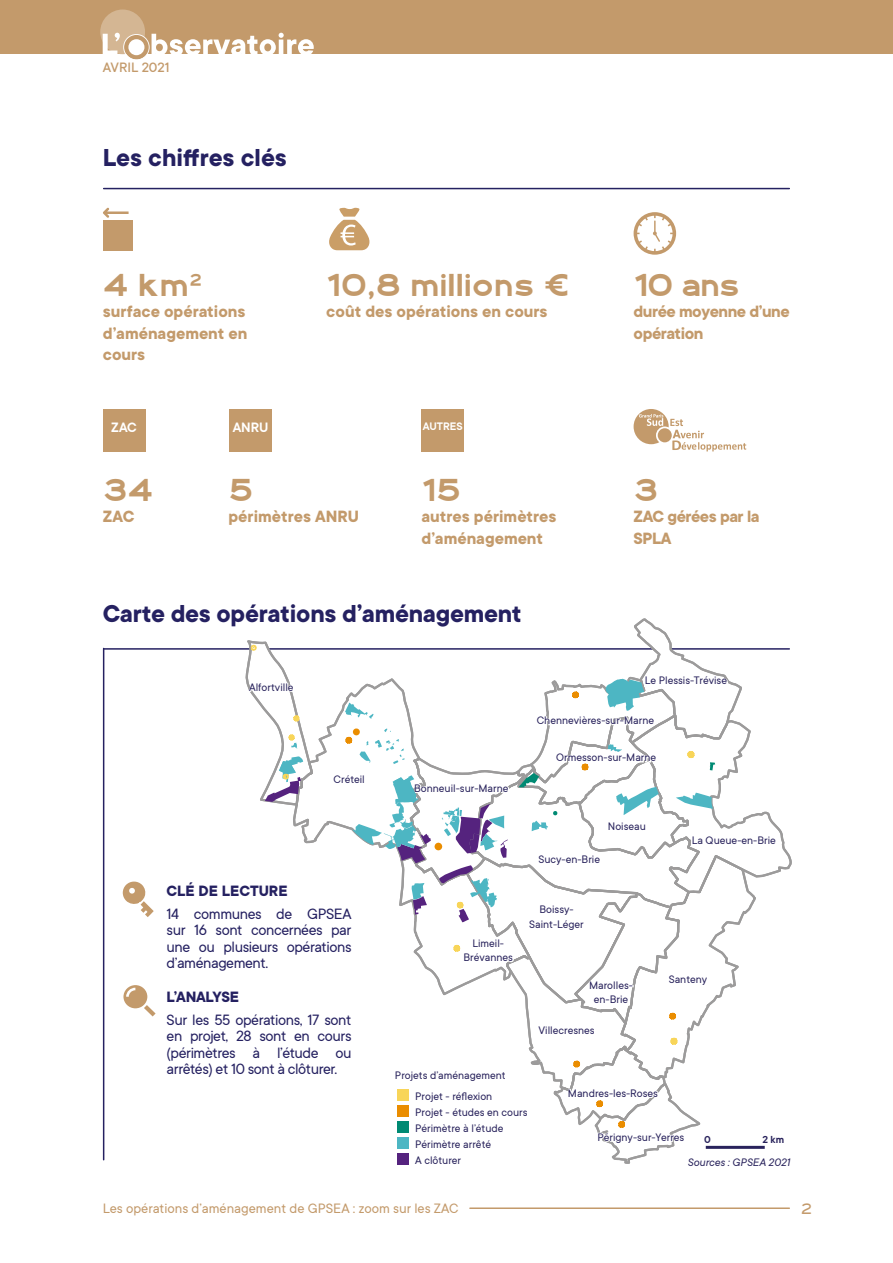
<style>
.page{position:relative;width:893px;height:1263px;background:#fff}
.page>*{position:absolute;margin:0;border:0;box-sizing:border-box;transform-origin:0 0}
.CHIFFRE{font:900 37.5px "Fancy";color:#c39a6b}
.SOUS-TITRE_1{font:700 27px "TT Commons";letter-spacing:-.01em;color:#252161}
.CHIFFRE-2{font:700 18px/21.6px "TT Commons";color:#c39a6b;text-align:justify}
.CHIFFRE-3{font:700 18px/21.6px "TT Commons";letter-spacing:-.025em;color:#c39a6b}
.t1{font:600 18px "Fancy";color:#c39a6b}
.TEXTE_COURANT{font:16.5px/16.5px "TT Commons";letter-spacing:-.025em;color:#252161;text-align:justify}
.SOUS-TITRE_2{font:700 16.5px "TT Commons";color:#252161}
.SOUS-TITRE_2-2{font:700 16.5px "TT Commons";letter-spacing:-.02em;color:#252161}
.t2{font:15px "TT Commons";color:#c39a6b}
.t3{font:500 15px "TT Commons";color:#c39a6b}
.IMPORTS_LÉGENDE_1{font:600 15px "TT Commons";color:#fff}
.t4{font:12px/14.4px "TT Commons";color:#29235c;text-align:center}
.t5{font:italic 12px "TT Commons";color:#29235c}
.IMPORTS_LÉGENDE_1-2{font:600 12px "TT Commons";color:#fff}
.t6{font:600 11.25px "TT Commons";color:#29235c}
</style>
<div class="page">
<div style="left:0;top:0;width:893px;height:54px;background:#c39a6b"></div>
<svg style="left:100px;top:10px;width:214px;height:50px"></svg>
<hr style="left:470px;top:1207px;width:319px;height:2px;background:#c39a6b">
<hr style="left:104px;top:648px;width:685px;height:2px;background:#252161">
<hr style="left:104px;top:188px;width:685px;height:1px;background:#252161">
<hr style="left:103px;top:648px;width:1px;height:512px;background:#252161">
<svg style="left:122px;top:881px;width:32px;height:36px"></svg>
<div style="left:122px;top:984px;width:27px;height:26px;background:#c39a6b;border-radius:50%"></div>
<div style="left:121px;top:982px;width:29px;height:29px;border:3px solid #fff;border-radius:50%"></div>
<svg style="left:144px;top:1005px;width:12px;height:11px"></svg>
<svg style="left:126px;top:988px;width:9px;height:9px"></svg>
<svg style="left:243px;top:618px;width:549px;height:547px"></svg>
<svg style="left:103px;top:208px;width:26px;height:10px"></svg>
<div style="left:103px;top:220px;width:30px;height:30px;background:#c39a6b"></div>
<svg style="left:329px;top:208px;width:41px;height:42px"></svg>
<svg style="left:634px;top:212px;width:42px;height:43px"></svg>
<div style="left:103px;top:409px;width:42px;height:42px;background:#c39a6b"></div>
<div style="left:230px;top:409px;width:42px;height:42px;background:#c39a6b"></div>
<div style="left:422px;top:409px;width:42px;height:42px;background:#c39a6b"></div>
<svg style="left:634px;top:409px;width:112px;height:42px"></svg>
<p class="t3" style="left:103px;top:59px;width:68px">AVRIL 2021</p>
<p class="SOUS-TITRE_1" style="left:103px;top:142px;width:186px">Les chiffres clés</p>
<p class="CHIFFRE" style="left:103px;top:267px;width:101px">4 km²</p>
<p class="CHIFFRE-2" style="left:103px;top:301px;width:146px">surface opérations d’aménagement en cours</p>
<p class="CHIFFRE" style="left:326px;top:267px;width:244px">10,8 millions €</p>
<p class="CHIFFRE-2" style="left:326px;top:301px;width:223px">coût des opérations en cours</p>
<p class="CHIFFRE" style="left:634px;top:267px;width:108px">10 ans</p>
<p class="CHIFFRE-3" style="left:634px;top:301px;width:158px">durée moyenne d’une opération</p>
<p class="IMPORTS_LÉGENDE_1" style="left:111px;top:419px;width:27px">ZAC</p>
<p class="IMPORTS_LÉGENDE_1" style="left:233px;top:419px;width:37px">ANRU</p>
<p class="IMPORTS_LÉGENDE_1-2" style="left:423px;top:420px;width:41px">AUTRES</p>
<p class="CHIFFRE" style="left:103px;top:472px;width:52px">34</p>
<p class="CHIFFRE-2" style="left:103px;top:506px;width:33px">ZAC</p>
<p class="CHIFFRE" style="left:228px;top:472px;width:26px">5</p>
<p class="CHIFFRE-2" style="left:228px;top:506px;width:132px">périmètres ANRU</p>
<p class="CHIFFRE" style="left:422px;top:472px;width:41px">15</p>
<p class="CHIFFRE-2" style="left:422px;top:506px;width:136px">autres périmètres d’aménagement</p>
<p class="CHIFFRE" style="left:634px;top:472px;width:26px">3</p>
<p class="CHIFFRE-3" style="left:634px;top:506px;width:127px">ZAC gérées par la<br>SPLA</p>
<p class="SOUS-TITRE_1" style="left:103px;top:598px;width:420px">Carte des opérations d’aménagement</p>
<p class="t4" style="left:249px;top:680px;width:46px">Alfortville</p>
<p class="t4" style="left:334px;top:772px;width:33px">Créteil</p>
<p class="SOUS-TITRE_2" style="left:167px;top:881px;width:123px">CLÉ DE LECTURE</p>
<p class="TEXTE_COURANT" style="left:167px;top:905px;width:186px">14 communes de GPSEA sur 16 sont concernées par une ou plusieurs opérations d’aménagement.</p>
<p class="SOUS-TITRE_2-2" style="left:167px;top:987px;width:74px">L’ANALYSE</p>
<p class="TEXTE_COURANT" style="left:167px;top:1011px;width:186px">Sur les 55 opérations, 17 sont en projet, 28 sont en cours (périmètres à l’étude ou arrêtés) et 10 sont à clôturer.</p>
<p class="t4" style="left:414px;top:781px;width:96px">Bonneuil-sur-Marne</p>
<p class="t4" style="left:464px;top:936px;width:51px">Limeil-<br>Brévannes</p>
<p class="t4" style="left:645px;top:674px;width:84px">Le Plessis-Trévise</p>
<p class="t4" style="left:537px;top:713px;width:119px">Chennevières-sur-Marne</p>
<p class="t4" style="left:556px;top:750px;width:102px">Ormesson-sur-Marne</p>
<p class="t4" style="left:608px;top:819px;width:39px">Noiseau</p>
<p class="t4" style="left:538px;top:852px;width:63px">Sucy-en-Brie</p>
<p class="t4" style="left:529px;top:902px;width:56px">Boissy-<br>Saint-Léger</p>
<p class="t4" style="left:589px;top:978px;width:45px">Marolles&shy;en-Brie</p>
<p class="t4" style="left:538px;top:1023px;width:58px">Villecresnes</p>
<p class="t4" style="left:692px;top:833px;width:85px">La Queue-en-Brie</p>
<p class="t4" style="left:669px;top:972px;width:40px">Santeny</p>
<p class="t4" style="left:395px;top:1064px;width:112px;line-height:21.8px">Projets d’aménagement<br>Projet - réflexion</p>
<p class="t4" style="left:415px;top:1105px;width:114px;line-height:15.9px;text-align:left">Projet - études en cours<br>Périmètre à l’étude<br>Périmètre arrêté<br>A clôturer</p>
<p class="t4" style="left:568px;top:1086px;width:92px">Mandres-les-Roses</p>
<p class="t4" style="left:597px;top:1130px;width:88px">Périgny-sur-Yerres</p>
<p class="t6" style="left:704px;top:1133px;width:8px">0</p>
<p class="t6" style="left:762px;top:1133px;width:23px">2 km</p>
<p class="t5" style="left:687px;top:1156px;width:104px">Sources : GPSEA 2021</p>
<p class="t2" style="left:103px;top:1200px;width:357px">Les opérations d’aménagement de GPSEA : zoom sur les ZAC</p>
<h3 class="t1" style="left:801px;top:1200px;width:12px">2</h3>
</div>
